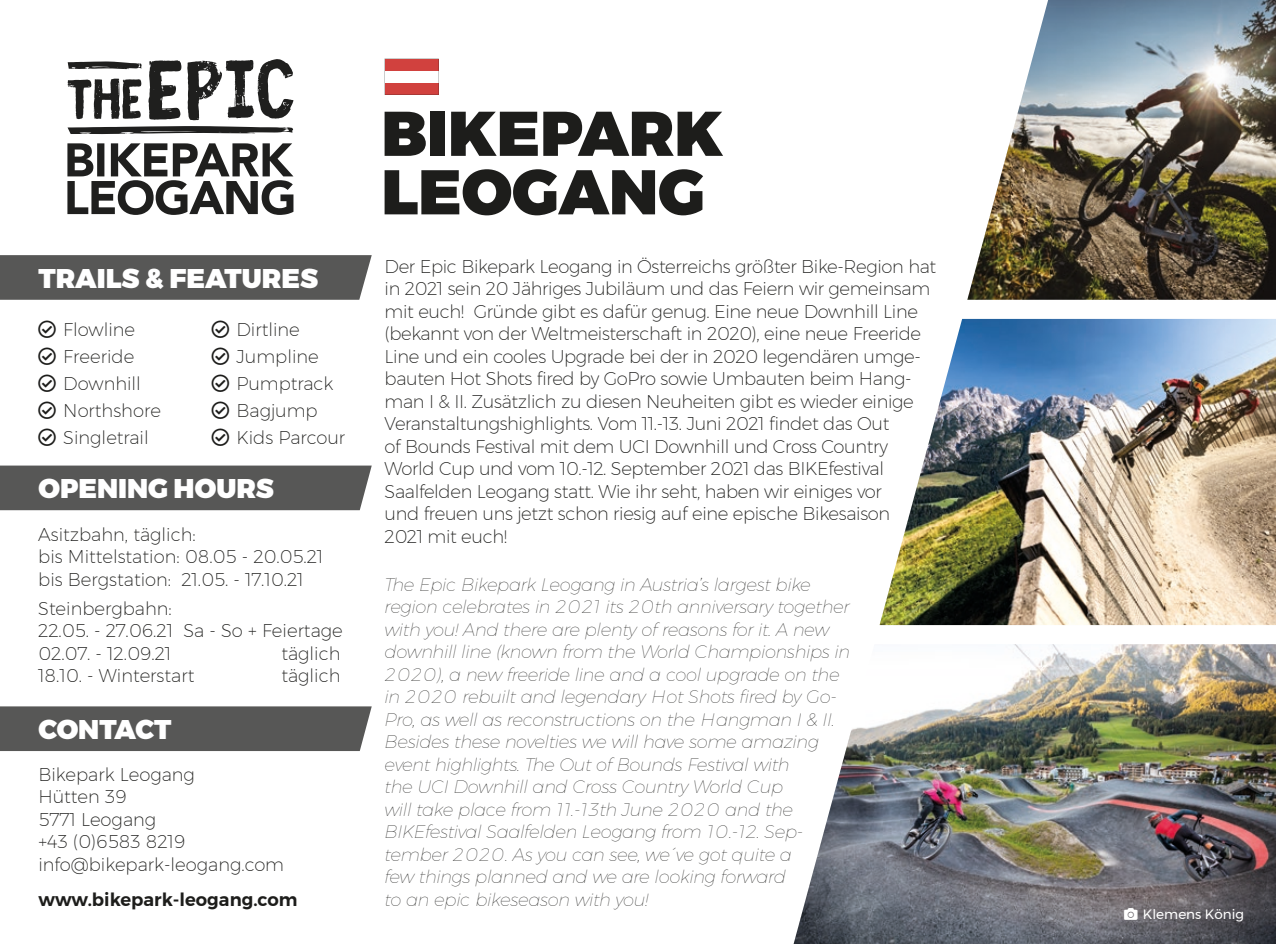
<style>
.page{position:relative;width:1276px;height:944px;background:#fff}
.page>*{position:absolute;margin:0;border:0;box-sizing:border-box;transform-origin:0 0}
.t1{font:900 63px/58.5px "Montserrat";color:#1d1d1b}
.t2{font:900 27px "Montserrat";color:#fff}
.t3{font:200 18px/22.5px "Montserrat";letter-spacing:-.02em;color:#1d1d1b}
.t4{font:italic 100 18px/22.5px "Montserrat";letter-spacing:-.02em;color:#1d1d1b}
.t5{font:200 18px/22.5px "Montserrat";color:#1d1d1b}
.t6{font:600 18px "Montserrat";color:#1d1d1b}
.t7{font:13.5px "Montserrat";color:#fff}
</style>
<div class="page">
<div style="left:0;top:466px;width:372px;height:44px;background:#575756"></div>
<div style="left:0;top:706px;width:372px;height:45px;background:#575756"></div>
<div style="left:0;top:255px;width:372px;height:45px;background:#575756"></div>
<svg style="left:67px;top:143px;width:226px;height:72px"></svg>
<svg style="left:68px;top:59px;width:225px;height:75px"></svg>
<img style="left:967px;top:0;width:309px;height:300px">
<img style="left:879px;top:319px;width:397px;height:306px">
<img style="left:793px;top:644px;width:483px;height:300px">
<svg style="left:384px;top:59px;width:55px;height:36px"></svg>
<svg style="left:1124px;top:908px;width:13px;height:12px"></svg>
<p class="t2" style="left:38px;top:256px;width:281px">TRAILS &amp; FEATURES</p>
<p class="t5" style="left:236px;top:318px;width:65px">Dirtline</p>
<p class="t5" style="left:236px;top:345px;width:84px">Jumpline</p>
<p class="t5" style="left:236px;top:372px;width:99px">Pumptrack</p>
<p class="t5" style="left:236px;top:399px;width:83px">Bagjump</p>
<p class="t5" style="left:236px;top:426px;width:110px">Kids Parcour</p>
<p class="t2" style="left:38px;top:466px;width:237px">OPENING HOURS</p>
<p class="t5" style="left:63px;top:318px;width:73px">Flowline</p>
<p class="t5" style="left:63px;top:345px;width:72px">Freeride</p>
<p class="t5" style="left:63px;top:372px;width:79px">Downhill</p>
<p class="t5" style="left:63px;top:399px;width:99px">Northshore</p>
<p class="t5" style="left:63px;top:426px;width:87px">Singletrail</p>
<p class="t5" style="left:38px;top:523px;width:286px">Asitzbahn, täglich:<br>bis Mittelstation: 08.05 - 20.05.21</p>
<p class="t5" style="left:38px;top:568px;width:267px">bis Bergstation: 21.05. - 17.10.21</p>
<p class="t5" style="left:38px;top:597px;width:135px">Steinbergbahn:</p>
<p class="t5" style="left:38px;top:619px;width:306px">22.05. - 27.06.21 Sa - So + Feiertage</p>
<p class="t3" style="left:38px;top:642px;width:134px">02.07. - 12.09.21</p>
<p class="t5" style="left:281px;top:642px;width:61px">täglich</p>
<p class="t5" style="left:38px;top:664px;width:158px">18.10. - Winterstart</p>
<p class="t5" style="left:281px;top:664px;width:61px">täglich</p>
<p class="t2" style="left:38px;top:707px;width:135px">CONTACT</p>
<p class="t5" style="left:38px;top:763px;width:158px">Bikepark Leogang</p>
<p class="t5" style="left:38px;top:785px;width:90px">Hütten 39</p>
<p class="t5" style="left:38px;top:808px;width:247px">5771 Leogang<br>+43 (0)6583 8219 info@bikepark-leogang.com</p>
<p class="t6" style="left:38px;top:885px;width:261px">www.bikepark-leogang.com</p>
<p class="t1" style="left:381px;top:105px;width:343px">BIKEPARK<br>LEOGANG</p>
<p class="t3" style="left:384px;top:255px;width:553px">Der Epic Bikepark Leogang in Österreichs größter Bike-Region hat in 2021 sein 20 Jähriges Jubiläum und das Feiern wir gemeinsam mit euch! Gründe gibt es dafür genug. Eine neue Downhill Line (bekannt von der Weltmeisterschaft in 2020), eine neue Freeride Line und ein cooles Upgrade bei der in 2020 legendären umge&shy;bauten Hot Shots fired by GoPro sowie Umbauten beim Hang&shy;man I &amp; II. Zusätzlich zu diesen Neuheiten gibt es wieder einige Veranstaltungshighlights. Vom 11.-13. Juni 2021 findet das Out<br>of Bounds Festival mit dem UCI Downhill und Cross Country World Cup und vom 10.-12. September 2021 das BIKEfestival Saalfelden Leogang statt. Wie ihr seht, haben wir einiges vor<br>und freuen uns jetzt schon riesig auf eine epische Bikesaison<br>2021 mit euch!</p>
<p class="t4" style="left:384px;top:573px;width:467px">The Epic Bikepark Leogang in Austria’s largest bike region celebrates in 2021 its 20th anniversary together with you! And there are plenty of reasons for it. A new downhill line (known from the World Championships in 2020), a new freeride line and a cool upgrade on the in 2020 rebuilt and legendary Hot Shots fired by Go-Pro, as well as reconstructions on the Hangman I &amp; II.<br>Besides these novelties we will have some amazing event highlights. The Out of Bounds Festival with<br>the UCI Downhill and Cross Country World Cup<br>will take place from 11.-13th June 2020 and the BIKEfestival Saalfelden Leogang from 10.-12. Sep&shy;tember 2020. As you can see, we´ve got quite a<br>few things planned and we are looking forward<br>to an epic bikeseason with you!</p>
<p class="t7" style="left:1143px;top:904px;width:103px">Klemens König</p>
</div>
